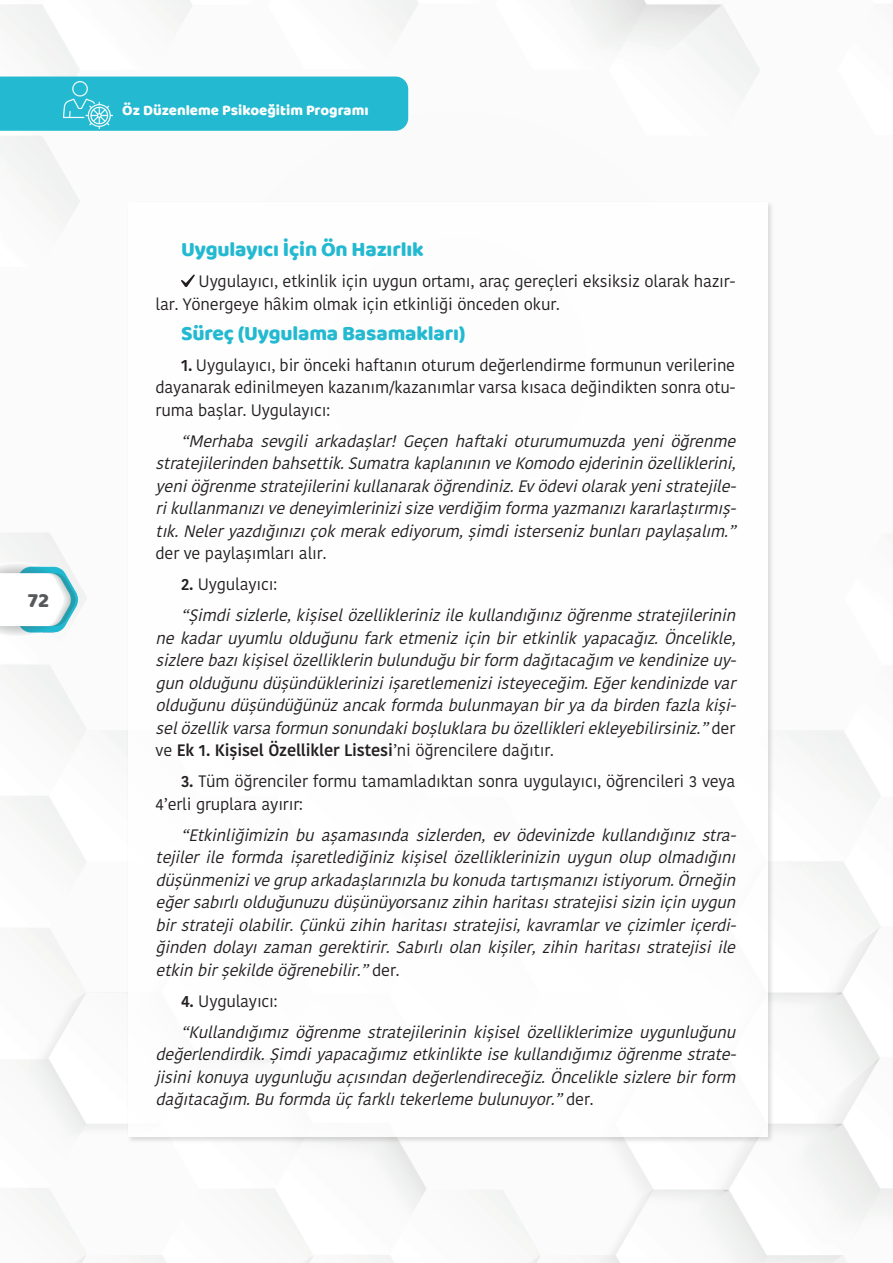
<style>
.page{position:relative;width:893px;height:1263px;background:#fff}
.page>*{position:absolute;margin:0;border:0;box-sizing:border-box;transform-origin:0 0}
.t1{font:21px "Baloo Paaji";letter-spacing:-.01em;color:#23b9d1}
.t2{font:21px "Baloo Paaji";color:#57585a}
.t3{font:italic 16.5px/22.5px "Kohinoor Bangla";letter-spacing:-.01em;color:#231f20;text-align:justify}
.t4{font:16.5px/22.5px "Kohinoor Bangla";letter-spacing:-.01em;color:#231f20}
.t5{font:15px "Baloo Paaji";color:#fff}
.s1{font-weight:600}
.s2{font-weight:600;font-style:normal}
.s3{font-style:normal}
</style>
<div class="page">
<img style="left:0;top:0;width:893px;height:1263px">
<div style="left:0;top:77px;width:408px;height:54px;background:#23b9d1"></div>
<img style="left:64px;top:81px;width:49px;height:48px">
<img style="left:0;top:563px;width:77px;height:74px">
<div style="left:126px;top:200px;width:649px;height:944px;background:#231f20;opacity:.2"></div>
<div style="left:128px;top:202px;width:639px;height:934px;background:#fff"></div>
<svg style="left:181px;top:274px;width:14px;height:13px"></svg>
<p class="t2" style="left:28px;top:587px;width:23px">72</p>
<p class="t5" style="left:122px;top:101px;width:248px">Öz Düzenleme Psikoeğitim Programı</p>
<p class="t1" style="left:181px;top:236px;width:244px">Uygulayıcı İçin Ön Hazırlık</p>
<p class="t4" style="left:156px;top:270px;width:581px;text-indent:43px">Uygulayıcı, etkinlik için uygun ortamı, araç gereçleri eksiksiz olarak hazır&shy;lar. Yönergeye hâkim olmak için etkinliği önceden okur.</p>
<p class="t1" style="left:181px;top:320px;width:286px">Süreç (Uygulama Basamakları)</p>
<p class="t4" style="left:156px;top:353px;width:581px;text-align:justify;text-indent:26px"><span class="s1">1.</span> Uygulayıcı, bir önceki haftanın oturum değerlendirme formunun verilerine dayanarak edinilmeyen kazanım/kazanımlar varsa kısaca değindikten sonra otu&shy;ruma başlar. Uygulayıcı:</p>
<p class="t3" style="left:156px;top:429px;width:586px;text-indent:26px">“Merhaba sevgili arkadaşlar! Geçen haftaki oturumumuzda yeni öğrenme stratejilerindenbahsettik.SumatrakaplanınınveKomodoejderininözelliklerini, yeniöğrenmestratejilerinikullanaraköğrendiniz.Evödeviolarakyenistratejile&shy;rikullanmanızıvedeneyimlerinizisizeverdiğim formayazmanızıkararlaştırmış&shy;tık.Neleryazdığınızıçokmerakediyorum,şimdiistersenizbunlarıpaylaşalım.”</p>
<p class="t4" style="left:156px;top:542px;width:172px">der ve paylaşımları alır.</p>
<p class="t3" style="left:181px;top:569px;width:561px;line-height:31px"><span class="s2">2.</span> <span class="s3">Uygulayıcı: </span>“Şimdisizlerle,kişiselözelliklerinizilekullandığınızöğrenmestratejilerinin</p>
<p class="t3" style="left:156px;top:626px;width:586px;text-align:left">nekadaruyumluolduğunufarketmeniziçinbiretkinlikyapacağız.Öncelikle, sizlerebazıkişiselözelliklerinbulunduğubirform dağıtacağım vekendinizeuy&shy;gunolduğunudüşündükleriniziişaretlemeniziisteyeceğim.Eğerkendinizdevar olduğunudüşündüğünüzancakformdabulunmayanbiryadabirdenfazlakişi&shy;selözellikvarsaformunsonundakiboşluklarabuözellikleriekleyebilirsiniz.”<span class="s3">d e r ve</span> <span class="s2">Ek 1. Kişisel Özellikler Listesi</span><span class="s3">’ni öğrencilere dağıtır.</span></p>
<p class="t4" style="left:156px;top:770px;width:581px;text-indent:26px"><span class="s1">3.</span> Tüm öğrenciler formu tamamladıktan sonra uygulayıcı, öğrencileri 3 veya<br>4’erli gruplara ayırır:</p>
<p class="t3" style="left:156px;top:823px;width:586px;text-indent:26px">“Etkinliğimizin bu aşamasında sizlerden, ev ödevinizde kullandığınız stra&shy;tejiler ile formda işaretlediğiniz kişisel özelliklerinizin uygun olup olmadığını düşünmenizivegruparkadaşlarınızlabukonudatartışmanızıistiyorum.Örneğin eğersabırlıolduğunuzudüşünüyorsanızzihinharitasıstratejisisiziniçinuygun birstratej iolabilir.Çünküzihinharitasıstratej isi,kavramlarveçizimleriçerdi&shy;ğinden dolayı zaman gerektirir. Sabırlı olan kişiler, zihin haritası stratejisi ile etkinbirşekildeöğrenebilir.”<span class="s3">d e r .</span></p>
<p class="t3" style="left:181px;top:985px;width:561px;line-height:31px"><span class="s2">4.</span> <span class="s3">Uygulayıcı:<br></span>“Kullandığımız öğrenme stratejilerinin kişisel özelliklerimize uygunluğunu</p>
<p class="t3" style="left:156px;top:1043px;width:586px">değerlendirdik.Şimdiyapacağımızetkinlikteisekullandığımızöğrenmestrate&shy;jisinikonuyauygunluğuaçısındandeğerlendireceğiz.Önceliklesizlerebirform dağıtacağım.Buformdaüçfarklıtekerlemebulunuyor.”<span class="s3">d e r .</span></p>
</div>
